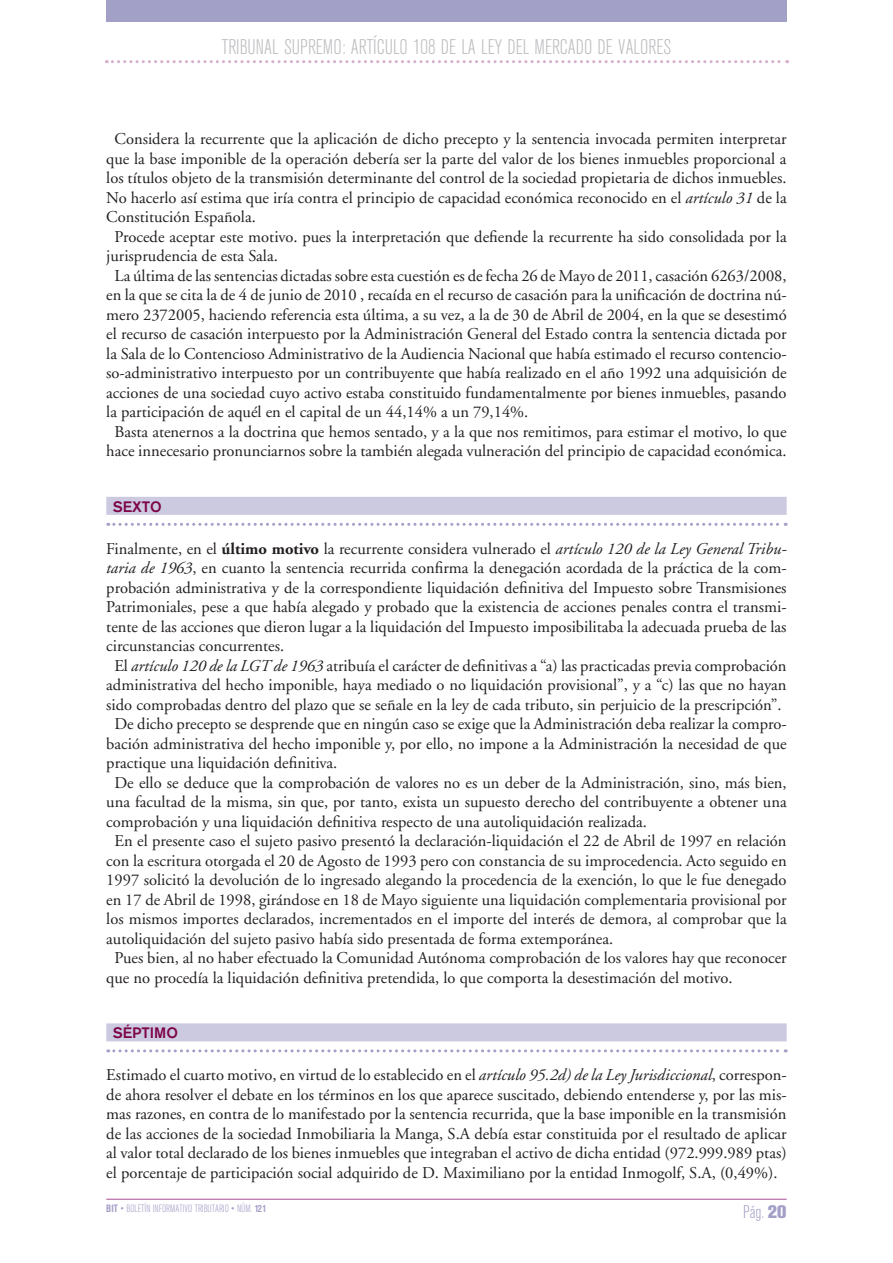
<style>
.page{position:relative;width:893px;height:1263px;background:#fff}
.page>*{position:absolute;margin:0;border:0;box-sizing:border-box;transform-origin:0 0}
.Folio{font:300 condensed 21px "Akzidenz Grotesk BE";color:#bcbdc0}
.t1{font:300 condensed 18px "Akzidenz Grotesk BE";color:#a3a0c8}
.t2{font:16.5px/19.5px "Adobe Garamond";color:#231f20;text-align:justify}
._12_Ladillo_2{font:500 15px "Akzidenz Grotesk BE";color:#7d0449}
.t3{font:300 condensed 10.5px "Akzidenz Grotesk BE";color:#a3a0c8}
.s1{font-style:italic}
.s2{font-weight:700}
.s3{font-weight:800;font-stretch:normal}
</style>
<div class="page">
<hr style="left:106px;top:1199px;width:681px;height:1px;background:#a84d90">
<div style="left:106px;top:0;width:681px;height:21px;background:#a3a0c8"></div>
<svg style="left:106px;top:60px;width:682px;height:3px"></svg>
<div style="left:106px;top:497px;width:681px;height:18px;background:#cbcae1"></div>
<svg style="left:108px;top:523px;width:678px;height:3px"></svg>
<div style="left:106px;top:1023px;width:681px;height:18px;background:#cbcae1"></div>
<svg style="left:108px;top:1049px;width:678px;height:3px"></svg>
<p class="Folio" style="left:222px;top:36px;width:451px">TRIBUNAL SUPREMO: ARTÍCULO 108 DE LA LEY DEL MERCADO DE VALORES</p>
<p class="t2" style="left:106px;top:130px;width:682px;text-indent:8px">Considera la recurrente que la aplicación de dicho precepto y la sentencia invocada permiten interpretar que la base imponible de la operación debería ser la parte del valor de los bienes inmuebles proporcional a los títulos objeto de la transmisión determinante del control de la sociedad propietaria de dichos inmuebles.<br>No hacerlo así estima que iría contra el principio de capacidad económica reconocido en el <span class="s1">artículo 31</span> de la Constitución Española.</p>
<p class="t2" style="left:106px;top:227px;width:682px;text-indent:8px">Procede aceptar este motivo. pues la interpretación que defiende la recurrente ha sido consolidada por la jurisprudencia de esta Sala.</p>
<p class="t2" style="left:106px;top:266px;width:682px;text-indent:8px">La última de las sentencias dictadas sobre esta cuestión es de fecha 26 de Mayo de 2011, casación 6263/2008, en la que se cita la de 4 de junio de 2010 , recaída en el recurso de casación para la unificación de doctrina nú&shy;mero 2372005, haciendo referencia esta última, a su vez, a la de 30 de Abril de 2004, en la que se desestimó el recurso de casación interpuesto por la Administración General del Estado contra la sentencia dictada por la Sala de lo Contencioso Administrativo de la Audiencia Nacional que había estimado el recurso contencio&shy;so-administrativo interpuesto por un contribuyente que había realizado en el año 1992 una adquisición de acciones de una sociedad cuyo activo estaba constituido fundamentalmente por bienes inmuebles, pasando la participación de aquél en el capital de un 44,14% a un 79,14%.</p>
<p class="t2" style="left:106px;top:422px;width:682px;text-align:center">Basta atenernos a la doctrina que hemos sentado, y a la que nos remitimos, para estimar el motivo, lo que hace innecesario pronunciarnos sobre la también alegada vulneración del principio de capacidad económica.</p>
<p class="_12_Ladillo_2" style="left:113px;top:497px;width:51px">SEXTO</p>
<p class="t2" style="left:106px;top:539px;width:682px">Finalmente, en el <span class="s2">último motivo</span> la recurrente considera vulnerado el <span class="s1">artículo 120 de la Ley General Tribu&shy;taria de 1963</span>, en cuanto la sentencia recurrida confirma la denegación acordada de la práctica de la com&shy;probación administrativa y de la correspondiente liquidación definitiva del Impuesto sobre Transmisiones Patrimoniales, pese a que había alegado y probado que la existencia de acciones penales contra el transmi&shy;tente de las acciones que dieron lugar a la liquidación del Impuesto imposibilitaba la adecuada prueba de las circunstancias concurrentes.</p>
<p class="t2" style="left:106px;top:656px;width:682px;text-align:center">El <span class="s1">artículo 120 de la LGT de 1963</span> atribuía el carácter de definitivas a “a) las practicadas previa comprobación administrativa del hecho imponible, haya mediado o no liquidación provisional”, y a “c) las que no hayan sido comprobadas dentro del plazo que se señale en la ley de cada tributo, sin perjuicio de la prescripción”.</p>
<p class="t2" style="left:106px;top:715px;width:682px;text-indent:8px">De dicho precepto se desprende que en ningún caso se exige que la Administración deba realizar la compro&shy;bación administrativa del hecho imponible y, por ello, no impone a la Administración la necesidad de que practique una liquidación definitiva.</p>
<p class="t2" style="left:106px;top:773px;width:682px;text-indent:8px">De ello se deduce que la comprobación de valores no es un deber de la Administración, sino, más bien, una facultad de la misma, sin que, por tanto, exista un supuesto derecho del contribuyente a obtener una comprobación y una liquidación definitiva respecto de una autoliquidación realizada.</p>
<p class="t2" style="left:106px;top:832px;width:682px;text-indent:8px">En el presente caso el sujeto pasivo presentó la declaración-liquidación el 22 de Abril de 1997 en relación con la escritura otorgada el 20 de Agosto de 1993 pero con constancia de su improcedencia. Acto seguido en 1997 solicitó la devolución de lo ingresado alegando la procedencia de la exención, lo que le fue denegado en 17 de Abril de 1998, girándose en 18 de Mayo siguiente una liquidación complementaria provisional por los mismos importes declarados, incrementados en el importe del interés de demora, al comprobar que la autoliquidación del sujeto pasivo había sido presentada de forma extemporánea.</p>
<p class="t2" style="left:106px;top:949px;width:682px;text-indent:8px">Pues bien, al no haber efectuado la Comunidad Autónoma comprobación de los valores hay que reconocer que no procedía la liquidación definitiva pretendida, lo que comporta la desestimación del motivo.</p>
<p class="_12_Ladillo_2" style="left:113px;top:1024px;width:67px">SÉPTIMO</p>
<p class="t2" style="left:106px;top:1066px;width:682px">Estimado el cuarto motivo, en virtud de lo establecido en el <span class="s1">artículo 95.2d) de la Ley Jurisdiccional</span>, correspon&shy;de ahora resolver el debate en los términos en los que aparece suscitado, debiendo entenderse y, por las mis&shy;mas razones, en contra de lo manifestado por la sentencia recurrida, que la base imponible en la transmisión de las acciones de la sociedad Inmobiliaria la Manga, S.A debía estar constituida por el resultado de aplicar al valor total declarado de los bienes inmuebles que integraban el activo de dicha entidad (972.999.989 ptas) el porcentaje de participación social adquirido de D. Maximiliano por la entidad Inmogolf, S.A, (0,49%).</p>
<p class="t3" style="left:106px;top:1203px;width:162px"><span class="s2">BIT</span> • BOLETÍN INFORMATIVO TRIBUTARIO • NÚM. <span class="s2">121</span></p>
<p class="t1" style="left:743px;top:1202px;width:45px">Pág. <span class="s3">20</span></p>
</div>
